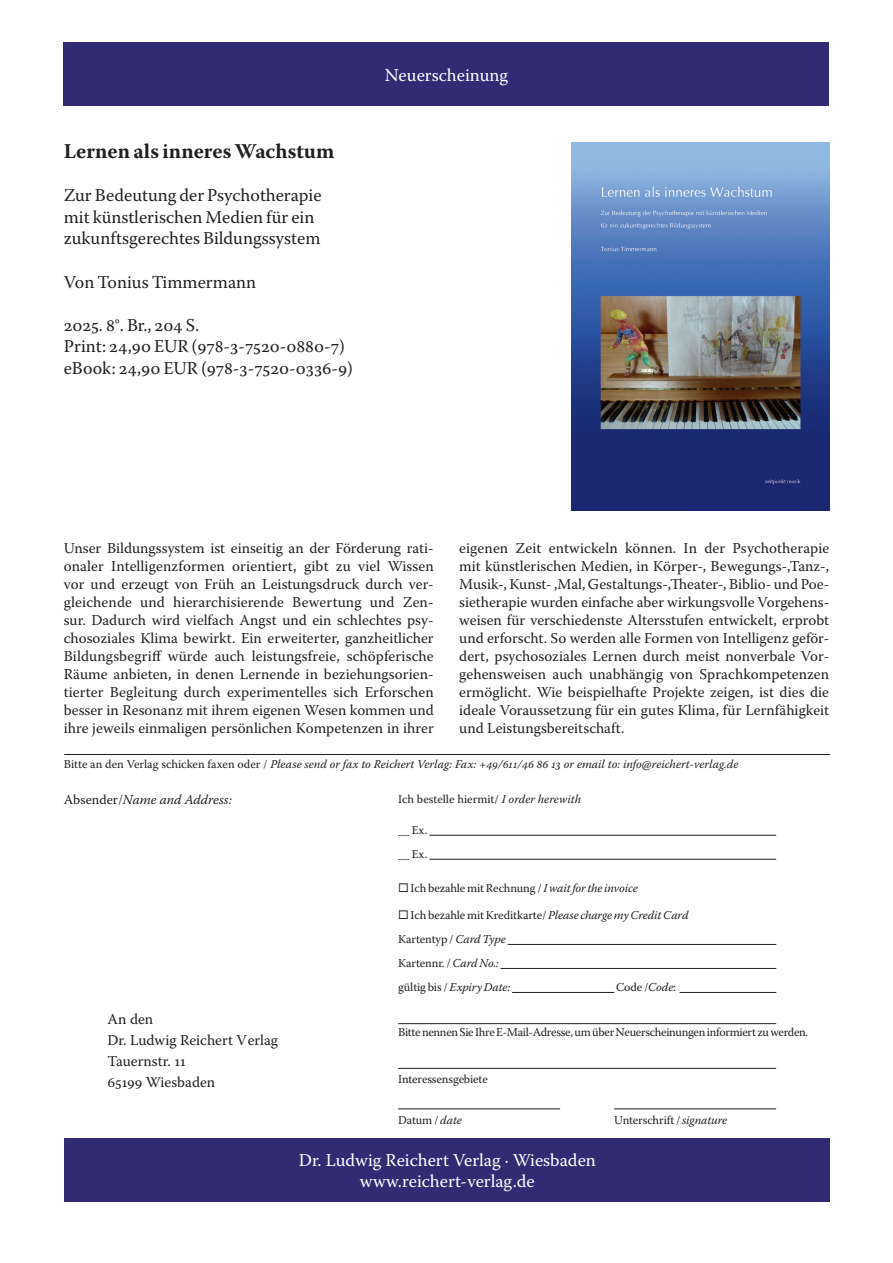
<style>
.page{position:relative;width:893px;height:1263px;background:#fff}
.page>*{position:absolute;margin:0;border:0;box-sizing:border-box;transform-origin:0 0}
.t1{font:700 21px "Warnock Pro";color:#231f20}
.t2{font:18px/21.6px "Warnock Pro";color:#231f20}
.t3{font:18px/21px "Warnock Pro";color:#fff;text-align:center}
.t4{font:15px/18px "Warnock Pro";color:#231f20;text-align:justify}
.t5{font:italic 13.5px "Warnock Pro";color:#231f20}
.t6{font:12px/24px "Warnock Pro";letter-spacing:-.01em;color:#231f20}
.t7{font:italic 12px "Warnock Pro";color:#231f20}
.s1{font-style:normal}
.s2{font-style:italic}
</style>
<div class="page">
<div style="left:64px;top:43px;width:765px;height:63px;background:#302b73"></div>
<div style="left:65px;top:1138px;width:765px;height:64px;background:#302b73"></div>
<img style="left:572px;top:142px;width:257px;height:368px">
<hr style="left:64px;top:754px;width:766px;height:1px;background:#231f20">
<hr style="left:429px;top:835px;width:347px;height:1px;background:#231f20">
<hr style="left:429px;top:859px;width:347px;height:1px;background:#231f20">
<hr style="left:508px;top:944px;width:268px;height:1px;background:#231f20">
<hr style="left:501px;top:968px;width:275px;height:1px;background:#231f20">
<hr style="left:512px;top:992px;width:102px;height:1px;background:#231f20">
<hr style="left:680px;top:992px;width:96px;height:1px;background:#231f20">
<hr style="left:398px;top:1023px;width:378px;height:1px;background:#231f20">
<hr style="left:398px;top:1068px;width:378px;height:1px;background:#231f20">
<hr style="left:398px;top:1108px;width:162px;height:1px;background:#231f20">
<hr style="left:614px;top:1108px;width:162px;height:1px;background:#231f20">
<h1 class="t1" style="left:64px;top:138px;width:272px">Lernen als inneres Wachstum</h1>
<p class="t2" style="left:64px;top:184px;width:259px">Zur Bedeutung der Psychotherapie mit künstlerischen Medien für ein zukunftsgerechtes Bildungssystem</p>
<p class="t2" style="left:64px;top:270px;width:194px">Von Tonius Timmermann</p>
<p class="t2" style="left:64px;top:314px;width:291px">2025. 8°. Br., 204 S.<br>Print: 24,90 EUR (978-3-7520-0880-7) eBook: 24,90 EUR (978-3-7520-0336-9)</p>
<p class="t3" style="left:385px;top:64px;width:125px">Neuerscheinung</p>
<p class="t4" style="left:64px;top:539px;width:372px">Unser Bildungssystem ist einseitig an der Förderung rati&shy;onaler Intelligenzformen orientiert, gibt zu viel Wissen vor und erzeugt von Früh an Leistungsdruck durch ver&shy;gleichende und hierarchisierende Bewertung und Zen&shy;sur. Dadurch wird vielfach Angst und ein schlechtes psy&shy;chosoziales Klima bewirkt. Ein erweiterter, ganzheitlicher Bildungsbegriff würde auch leistungsfreie, schöpferische Räume anbieten, in denen Lernende in beziehungsorien&shy;tierter Begleitung durch experimentelles sich Erforschen besser in Resonanz mit ihrem eigenen Wesen kommen und ihre jeweils einmaligen persönlichen Kompetenzen in ihrer</p>
<p class="t4" style="left:459px;top:539px;width:372px">eigenen Zeit entwickeln können. In der Psychotherapie mit künstlerischen Medien, in Körper-, Bewegungs-,Tanz-, Musik-, Kunst- ,Mal, Gestaltungs-,Theater-, Biblio- und Poe&shy;sietherapie wurden einfache aber wirkungsvolle Vorgehens&shy;weisen für verschiedenste Altersstufen entwickelt, erprobt und erforscht. So werden alle Formen von Intelligenz geför&shy;dert, psychosoziales Lernen durch meist nonverbale Vor&shy;gehensweisen auch unabhängig von Sprachkompetenzen ermöglicht. Wie beispielhafte Projekte zeigen, ist dies die ideale Voraussetzung für ein gutes Klima, für Lernfähigkeit und Leistungsbereitschaft.</p>
<p class="t7" style="left:64px;top:757px;width:676px"><span class="s1">Bitte an den Verlag schicken faxen oder /</span> Please send or fax to Reichert Verlag: Fax: +49/611/46 86 13 or email to: info@reichert-verlag.de</p>
<p class="t6" style="left:398px;top:786px;width:185px">Ich bestelle hiermit/ <span class="s2">I order herewith</span></p>
<p class="t6" style="left:398px;top:817px;width:31px">__ Ex. __ Ex.</p>
<p class="t6" style="left:398px;top:876px;width:241px">◻Ich bezahle mit Rechnung / <span class="s2">I wait for the invoice</span></p>
<p class="t6" style="left:398px;top:903px;width:292px">◻ Ich bezahle mit Kreditkarte/ <span class="s2">Please charge my Credit Card<br></span>Kartentyp / <span class="s2">Card Type<br></span>Kartennr. / <span class="s2">Card No.:<br></span>gültig bis / <span class="s2">Expiry Date:</span></p>
<p class="t5" style="left:64px;top:791px;width:170px"><span class="s1">Absender/</span>Name and Address:</p>
<p class="t6" style="left:616px;top:975px;width:61px">Code /<span class="s2">Code</span>:</p>
<p class="t6" style="left:398px;top:1019px;width:412px">Bitte nennen Sie Ihre E-Mail-Adresse, um über Neuerscheinungen informiert zu werden.</p>
<p class="t6" style="left:398px;top:1067px;width:91px">Interessensgebiete</p>
<p class="t6" style="left:398px;top:1108px;width:65px">Datum / <span class="s2">date</span></p>
<p class="t6" style="left:614px;top:1108px;width:115px">Unterschrift / <span class="s2">signature</span></p>
<p class="t4" style="left:107px;top:1008px;width:172px;line-height:21px;text-align:left">An den<br>Dr. Ludwig Reichert Verlag<br>Tauernstr. 11<br>65199 Wiesbaden</p>
<p class="t3" style="left:299px;top:1150px;width:299px">Dr. Ludwig Reichert Verlag ∙ Wiesbaden www.reichert-verlag.de</p>
</div>
